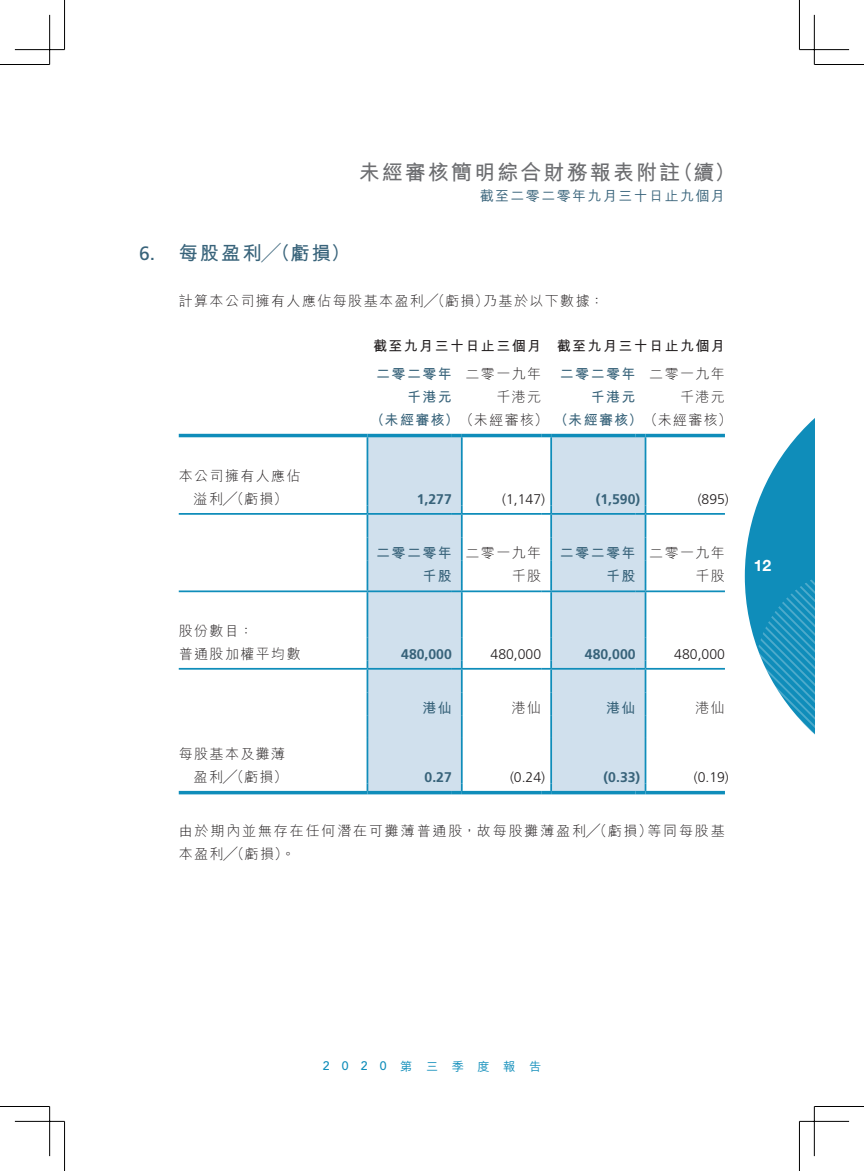
<style>
.page{position:relative;width:864px;height:1171px;background:#fff}
.page>*{position:absolute;margin:0;border:0;box-sizing:border-box;transform-origin:0 0}
.t1{font:700 21px "M Hei HK";letter-spacing:.1em;color:#6c6d70}
.t2{font:700 19.25px "M Hei HK";letter-spacing:.1em;color:#38637a}
.t3{font:700 15.75px "Helvetica Neue LT Std";color:#fff}
.t4{font:300 14px/22.8px "M Hei HK";letter-spacing:.1em;color:#231f20}
.t5{font:300 14px/22.8px "M Hei HK";letter-spacing:.13em;color:#231f20}
.t6{font:700 14px "M Hei HK";letter-spacing:.1em;color:#38637a}
.t7{font:300 14px "Frutiger LT Std";color:#231f20}
.t8{font:700 14px "Frutiger LT Std";color:#38637a}
.t9{font:700 14px/27.7px "M Hei HK";letter-spacing:.1em;color:#231f20}
.t10{font:500 14px "M Hei HK";letter-spacing:.1em;color:#38637a}
.t11{font:500 12.25px "M Hei HK";letter-spacing:1.1em;color:#0f8dba}
.s1{font-family:"Frutiger LT Std";font-weight:400}
.s2{color:#38637a}
.s3{font-weight:300}
.s4{font-weight:300;color:#231f20}
.s5{font-weight:700;color:#38637a}
.s6{font-family:"Avenir LT Std"}
</style>
<div class="page">
<svg style="left:744px;top:419px;width:70px;height:315px"></svg>
<svg style="left:368px;top:437px;width:276px;height:354px;fill:#d0e0ed"></svg>
<hr style="left:179px;top:590px;width:188px;height:2px;background:#0f8dba">
<hr style="left:461px;top:590px;width:80px;height:2px;background:#0f8dba">
<hr style="left:645px;top:590px;width:79px;height:2px;background:#0f8dba">
<hr style="left:179px;top:513px;width:188px;height:2px;background:#0f8dba">
<hr style="left:461px;top:513px;width:80px;height:2px;background:#0f8dba">
<hr style="left:645px;top:513px;width:79px;height:2px;background:#0f8dba">
<hr style="left:179px;top:668px;width:188px;height:2px;background:#0f8dba">
<hr style="left:461px;top:668px;width:80px;height:2px;background:#0f8dba">
<hr style="left:645px;top:668px;width:79px;height:2px;background:#0f8dba">
<hr style="left:179px;top:434px;width:188px;height:3px;background:#0f8dba">
<hr style="left:461px;top:434px;width:80px;height:3px;background:#0f8dba">
<svg style="left:541px;top:434px;width:10px;height:3px"></svg>
<hr style="left:645px;top:434px;width:79px;height:3px;background:#0f8dba">
<hr style="left:367px;top:434px;width:84px;height:3px;background:#0f8dba">
<svg style="left:451px;top:434px;width:10px;height:3px"></svg>
<hr style="left:366px;top:437px;width:2px;height:23px;background:#0f8dba">
<hr style="left:460px;top:437px;width:2px;height:23px;background:#0f8dba">
<hr style="left:366px;top:460px;width:2px;height:45px;background:#0f8dba">
<hr style="left:460px;top:460px;width:2px;height:45px;background:#0f8dba">
<svg style="left:366px;top:505px;width:2px;height:8px"></svg>
<hr style="left:366px;top:515px;width:2px;height:22px;background:#0f8dba">
<hr style="left:460px;top:515px;width:2px;height:22px;background:#0f8dba">
<hr style="left:366px;top:537px;width:2px;height:23px;background:#0f8dba">
<hr style="left:460px;top:537px;width:2px;height:23px;background:#0f8dba">
<hr style="left:366px;top:560px;width:2px;height:23px;background:#0f8dba">
<hr style="left:460px;top:560px;width:2px;height:23px;background:#0f8dba">
<svg style="left:366px;top:583px;width:2px;height:7px"></svg>
<hr style="left:366px;top:592px;width:2px;height:23px;background:#0f8dba">
<hr style="left:460px;top:592px;width:2px;height:23px;background:#0f8dba">
<hr style="left:366px;top:615px;width:2px;height:23px;background:#0f8dba">
<hr style="left:460px;top:615px;width:2px;height:23px;background:#0f8dba">
<hr style="left:366px;top:638px;width:2px;height:22px;background:#0f8dba">
<hr style="left:460px;top:638px;width:2px;height:22px;background:#0f8dba">
<svg style="left:366px;top:660px;width:2px;height:8px"></svg>
<hr style="left:366px;top:670px;width:2px;height:22px;background:#0f8dba">
<hr style="left:460px;top:670px;width:2px;height:22px;background:#0f8dba">
<hr style="left:366px;top:692px;width:2px;height:23px;background:#0f8dba">
<hr style="left:460px;top:692px;width:2px;height:23px;background:#0f8dba">
<hr style="left:366px;top:715px;width:2px;height:23px;background:#0f8dba">
<hr style="left:460px;top:715px;width:2px;height:23px;background:#0f8dba">
<hr style="left:366px;top:738px;width:2px;height:45px;background:#0f8dba">
<hr style="left:460px;top:738px;width:2px;height:45px;background:#0f8dba">
<svg style="left:366px;top:783px;width:2px;height:8px"></svg>
<hr style="left:367px;top:513px;width:84px;height:2px;background:#0f8dba">
<svg style="left:451px;top:505px;width:11px;height:10px"></svg>
<hr style="left:367px;top:590px;width:84px;height:2px;background:#0f8dba">
<svg style="left:451px;top:583px;width:11px;height:9px"></svg>
<hr style="left:367px;top:668px;width:84px;height:2px;background:#0f8dba">
<svg style="left:451px;top:660px;width:11px;height:10px"></svg>
<hr style="left:551px;top:434px;width:84px;height:3px;background:#0f8dba">
<svg style="left:635px;top:434px;width:10px;height:3px"></svg>
<hr style="left:550px;top:437px;width:2px;height:23px;background:#0f8dba">
<hr style="left:644px;top:437px;width:2px;height:23px;background:#0f8dba">
<hr style="left:550px;top:460px;width:2px;height:45px;background:#0f8dba">
<hr style="left:644px;top:460px;width:2px;height:45px;background:#0f8dba">
<svg style="left:541px;top:505px;width:11px;height:10px"></svg>
<hr style="left:550px;top:515px;width:2px;height:22px;background:#0f8dba">
<hr style="left:644px;top:515px;width:2px;height:22px;background:#0f8dba">
<hr style="left:550px;top:537px;width:2px;height:23px;background:#0f8dba">
<hr style="left:644px;top:537px;width:2px;height:23px;background:#0f8dba">
<hr style="left:550px;top:560px;width:2px;height:23px;background:#0f8dba">
<hr style="left:644px;top:560px;width:2px;height:23px;background:#0f8dba">
<svg style="left:541px;top:583px;width:11px;height:9px"></svg>
<hr style="left:550px;top:592px;width:2px;height:23px;background:#0f8dba">
<hr style="left:644px;top:592px;width:2px;height:23px;background:#0f8dba">
<hr style="left:550px;top:615px;width:2px;height:23px;background:#0f8dba">
<hr style="left:644px;top:615px;width:2px;height:23px;background:#0f8dba">
<hr style="left:550px;top:638px;width:2px;height:22px;background:#0f8dba">
<hr style="left:644px;top:638px;width:2px;height:22px;background:#0f8dba">
<svg style="left:541px;top:660px;width:11px;height:10px"></svg>
<hr style="left:550px;top:670px;width:2px;height:22px;background:#0f8dba">
<hr style="left:644px;top:670px;width:2px;height:22px;background:#0f8dba">
<hr style="left:550px;top:692px;width:2px;height:23px;background:#0f8dba">
<hr style="left:644px;top:692px;width:2px;height:23px;background:#0f8dba">
<hr style="left:550px;top:715px;width:2px;height:23px;background:#0f8dba">
<hr style="left:644px;top:715px;width:2px;height:23px;background:#0f8dba">
<hr style="left:550px;top:738px;width:2px;height:45px;background:#0f8dba">
<hr style="left:644px;top:738px;width:2px;height:45px;background:#0f8dba">
<hr style="left:551px;top:513px;width:84px;height:2px;background:#0f8dba">
<svg style="left:635px;top:505px;width:11px;height:10px"></svg>
<hr style="left:551px;top:590px;width:84px;height:2px;background:#0f8dba">
<svg style="left:635px;top:583px;width:11px;height:9px"></svg>
<hr style="left:551px;top:668px;width:84px;height:2px;background:#0f8dba">
<svg style="left:635px;top:660px;width:11px;height:10px"></svg>
<hr style="left:179px;top:791px;width:188px;height:3px;background:#0f8dba">
<hr style="left:367px;top:791px;width:84px;height:3px;background:#0f8dba">
<svg style="left:451px;top:783px;width:11px;height:11px"></svg>
<hr style="left:461px;top:791px;width:80px;height:3px;background:#0f8dba">
<svg style="left:541px;top:783px;width:11px;height:11px"></svg>
<hr style="left:551px;top:791px;width:84px;height:3px;background:#0f8dba">
<svg style="left:635px;top:783px;width:11px;height:11px"></svg>
<hr style="left:645px;top:791px;width:79px;height:3px;background:#0f8dba">
<hr style="left:0;top:64px;width:50px;height:1px;background:#000">
<hr style="left:814px;top:64px;width:49px;height:1px;background:#000">
<hr style="left:0;top:1106px;width:50px;height:1px;background:#000">
<hr style="left:814px;top:1106px;width:49px;height:1px;background:#000">
<hr style="left:64px;top:0;width:1px;height:50px;background:#000">
<hr style="left:64px;top:1121px;width:1px;height:50px;background:#000">
<hr style="left:798px;top:0;width:1px;height:50px;background:#000">
<hr style="left:798px;top:1121px;width:1px;height:50px;background:#000">
<hr style="left:15px;top:49px;width:49px;height:1px;background:#000">
<hr style="left:799px;top:49px;width:49px;height:1px;background:#000">
<hr style="left:15px;top:1121px;width:49px;height:1px;background:#000">
<hr style="left:799px;top:1121px;width:49px;height:1px;background:#000">
<hr style="left:49px;top:15px;width:1px;height:49px;background:#000">
<hr style="left:49px;top:1106px;width:1px;height:50px;background:#000">
<hr style="left:813px;top:15px;width:1px;height:49px;background:#000">
<hr style="left:813px;top:1106px;width:1px;height:50px;background:#000">
<h1 class="t1" style="left:358px;top:157px;width:378px">未經審核簡明綜合財務報表附註（續）</h1>
<p class="t10" style="left:479px;top:186px;width:246px">截至二零二零年九月三十日止九個月</p>
<h2 class="t2" style="left:139px;top:239px;width:213px"><span class="s1">6.</span> 每股盈利╱（虧損）</h2>
<p class="t4" style="left:179px;top:289px;width:426px">計算本公司擁有人應佔每股基本盈利╱（虧損）乃基於以下數據：</p>
<p class="t9" style="left:373px;top:331px;width:353px">截至九月三十日止三個月 截至九月三十日止九個月<span class="s2">二零二零年</span> <span class="s3">二零一九年</span></p>
<p class="t6" style="left:559px;top:364px;width:166px">二零二零年 <span class="s4">二零一九年</span></p>
<p class="t4" style="left:179px;top:464px;width:123px;text-align:center">本公司擁有人應佔溢利╱（虧損）</p>
<p class="t4" style="left:179px;top:619px;width:123px">股份數目：<br>普通股加權平均數</p>
<p class="t4" style="left:370px;top:385px;width:363px;text-indent:309px">千港元<span class="s5">（未經審核）</span>（未經審核）<span class="s5">（未經審核）</span>（未經審核）</p>
<p class="t6" style="left:407px;top:386px;width:46px">千港元</p>
<p class="t4" style="left:496px;top:385px;width:46px">千港元</p>
<p class="t6" style="left:590px;top:386px;width:46px">千港元</p>
<p class="t8" style="left:416px;top:491px;width:37px">1,277</p>
<p class="t7" style="left:502px;top:491px;width:44px">(1,147)</p>
<p class="t8" style="left:595px;top:491px;width:46px">(1,590)</p>
<p class="t7" style="left:697px;top:491px;width:33px">(895)</p>
<p class="t6" style="left:376px;top:543px;width:166px">二零二零年 <span class="s4">二零一九年</span></p>
<p class="t6" style="left:559px;top:543px;width:166px">二零二零年 <span class="s4">二零一九年</span></p>
<p class="t6" style="left:422px;top:566px;width:31px">千股</p>
<p class="t4" style="left:511px;top:564px;width:31px">千股</p>
<p class="t6" style="left:606px;top:566px;width:31px">千股</p>
<p class="t4" style="left:695px;top:564px;width:31px">千股</p>
<p class="t8" style="left:401px;top:645px;width:52px">480,000</p>
<p class="t7" style="left:490px;top:646px;width:52px">480,000</p>
<p class="t8" style="left:584px;top:645px;width:52px">480,000</p>
<p class="t7" style="left:674px;top:646px;width:52px">480,000</p>
<p class="t6" style="left:422px;top:698px;width:31px">港仙</p>
<p class="t4" style="left:511px;top:697px;width:31px">港仙</p>
<p class="t6" style="left:606px;top:698px;width:31px">港仙</p>
<p class="t4" style="left:695px;top:697px;width:31px">港仙</p>
<p class="t4" style="left:179px;top:742px;width:110px;text-align:right">每股基本及攤薄盈利╱（虧損）</p>
<p class="t8" style="left:424px;top:768px;width:29px">0.27</p>
<p class="t7" style="left:510px;top:769px;width:37px">(0.24)</p>
<p class="t8" style="left:603px;top:768px;width:38px">(0.33)</p>
<p class="t7" style="left:693px;top:769px;width:37px">(0.19)</p>
<p class="t5" style="left:179px;top:819px;width:547px">由於期內並無存在任何潛在可攤薄普通股，故每股攤薄盈利╱（虧損）等同每股基本盈利╱（虧損）。</p>
<p class="t3" style="left:753px;top:555px;width:19px">12</p>
<p class="t11" style="left:322px;top:1057px;width:220px"><span class="s6">2020</span>第三季度報告</p>
</div>
